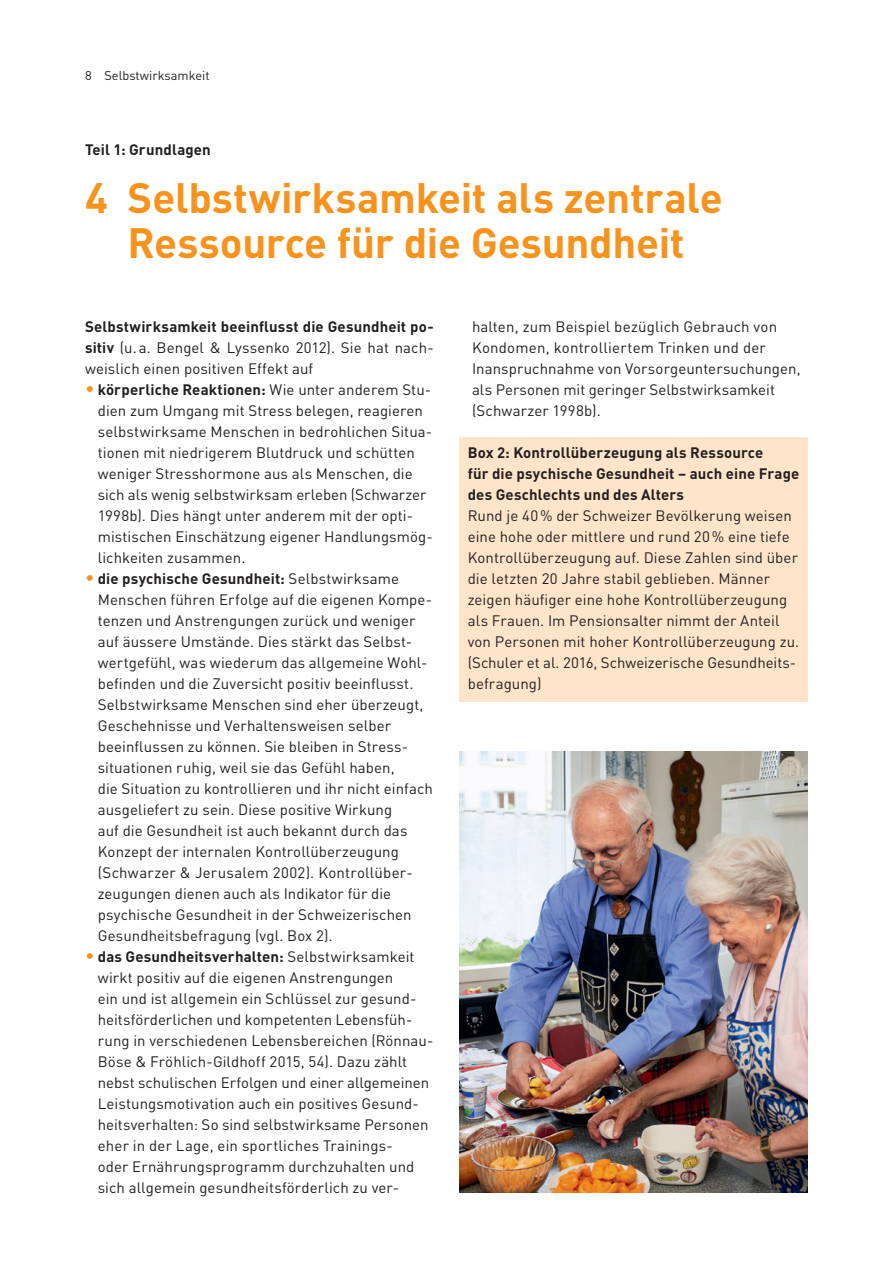
<style>
.page{position:relative;width:893px;height:1263px;background:#fff}
.page>*{position:absolute;margin:0;border:0;box-sizing:border-box;transform-origin:0 0}
.t1{font:700 42px/45px "DINOT";letter-spacing:-.005em;color:#f7931d;text-align:center}
.t2{font:15px/21px "DINOT";letter-spacing:.005em;color:#231f20}
.t3{font:700 15px/21px "DINOT";letter-spacing:.01em;color:#231f20}
.t4{font:12.75px "DINOT";color:#231f20}
.s1{font-weight:700}
.s2{font-size:18px;color:#f7931d}
</style>
<div class="page">
<div style="left:459px;top:437px;width:349px;height:264px;background:#fee5ca"></div>
<img style="left:459px;top:752px;width:349px;height:441px">
<p class="t4" style="left:85px;top:66px;width:126px">8 Selbstwirksamkeit</p>
<p class="t3" style="left:85px;top:138px;width:127px">Teil 1: Grundlagen</p>
<h1 class="t1" style="left:85px;top:173px;width:639px">4 Selbstwirksamkeit als zentrale<br>Ressource für die Gesundheit</h1>
<p class="t2" style="left:85px;top:315px;width:350px;text-align:justify"><span class="s1">Selbstwirksamkeit beeinflusst die Gesundheit po&shy;sitiv</span> (u.a. Bengel &amp; Lyssenko 2012). Sie hat nach&shy;weislich einen positiven Effekt auf</p>
<p class="t2" style="left:98px;top:378px;width:337px;text-indent:-13px"><span class="s2">•</span> <span class="s1">körperliche Reaktionen:</span> Wie unter anderem Stu&shy;dien zum Umgang mit Stress belegen, reagieren selbstwirksame Menschen in bedrohlichen Situa&shy;tionen mit niedrigerem Blutdruck und schütten weniger Stresshormone aus als Menschen, die sich als wenig selbstwirksam erleben (Schwarzer 1998b). Dies hängt unter anderem mit der opti&shy;mistischen Einschätzung eigener Handlungsmög&shy;lichkeiten zusammen.</p>
<p class="t2" style="left:98px;top:567px;width:337px;text-indent:-13px"><span class="s2">•</span> <span class="s1">die psychische Gesundheit:</span> Selbstwirksame Menschen führen Erfolge auf die eigenen Kompe&shy;tenzen und Anstrengungen zurück und weniger auf äussere Umstände. Dies stärkt das Selbst&shy;wertgefühl, was wiederum das allgemeine Wohl&shy;befinden und die Zuversicht positiv beeinflusst.<br>Selbstwirksame Menschen sind eher überzeugt, Geschehnisse und Verhaltensweisen selber beeinflussen zu können. Sie bleiben in Stress&shy;situationen ruhig, weil sie das Gefühl haben,<br>die Situation zu kontrollieren und ihr nicht einfach ausgeliefert zu sein. Diese positive Wirkung<br>auf die Gesundheit ist auch bekannt durch das Konzept der internalen Kontrollüberzeugung (Schwarzer &amp; Jerusalem 2002). Kontrollüber&shy;zeugungen dienen auch als Indikator für die psychische Gesundheit in der Schweizerischen Gesundheitsbefragung (vgl. Box 2).</p>
<p class="t2" style="left:98px;top:945px;width:337px;text-indent:-13px"><span class="s2">•</span> <span class="s1">das Gesundheitsverhalten:</span> Selbstwirksamkeit wirkt positiv auf die eigenen Anstrengungen<br>ein und ist allgemein ein Schlüssel zur gesund&shy;heitsförderlichen und kompetenten Lebensfüh&shy;rung in verschiedenen Lebensbereichen (Rönnau-Böse &amp; Fröhlich-Gildhoff 2015, 54). Dazu zählt nebst schulischen Erfolgen und einer allgemeinen Leistungsmotivation auch ein positives Gesund&shy;heitsverhalten: So sind selbstwirksame Personen eher in der Lage, ein sportliches Trainings-<br>oder Ernährungsprogramm durchzuhalten und sich allgemein gesundheitsförderlich zu ver-</p>
<p class="t2" style="left:472px;top:315px;width:330px">halten, zum Beispiel bezüglich Gebrauch von Kondomen, kontrolliertem Trinken und der Inanspruchnahme von Vorsorgeuntersuchungen, als Personen mit geringer Selbstwirksamkeit (Schwarzer 1998b).</p>
<p class="t3" style="left:468px;top:441px;width:333px">Box 2: Kontrollüberzeugung als Ressource<br>für die psychische Gesundheit – auch eine Frage des Geschlechts und des Alters</p>
<p class="t2" style="left:468px;top:504px;width:333px">Rund je 40% der Schweizer Bevölkerung weisen eine hohe oder mittlere und rund 20% eine tiefe Kontrollüberzeugung auf. Diese Zahlen sind über die letzten 20 Jahre stabil geblieben. Männer zeigen häufiger eine hohe Kontrollüberzeugung als Frauen. Im Pensionsalter nimmt der Anteil von Personen mit hoher Kontrollüberzeugung zu. (Schuler et al. 2016, Schweizerische Gesundheits&shy;befragung)</p>
</div>
